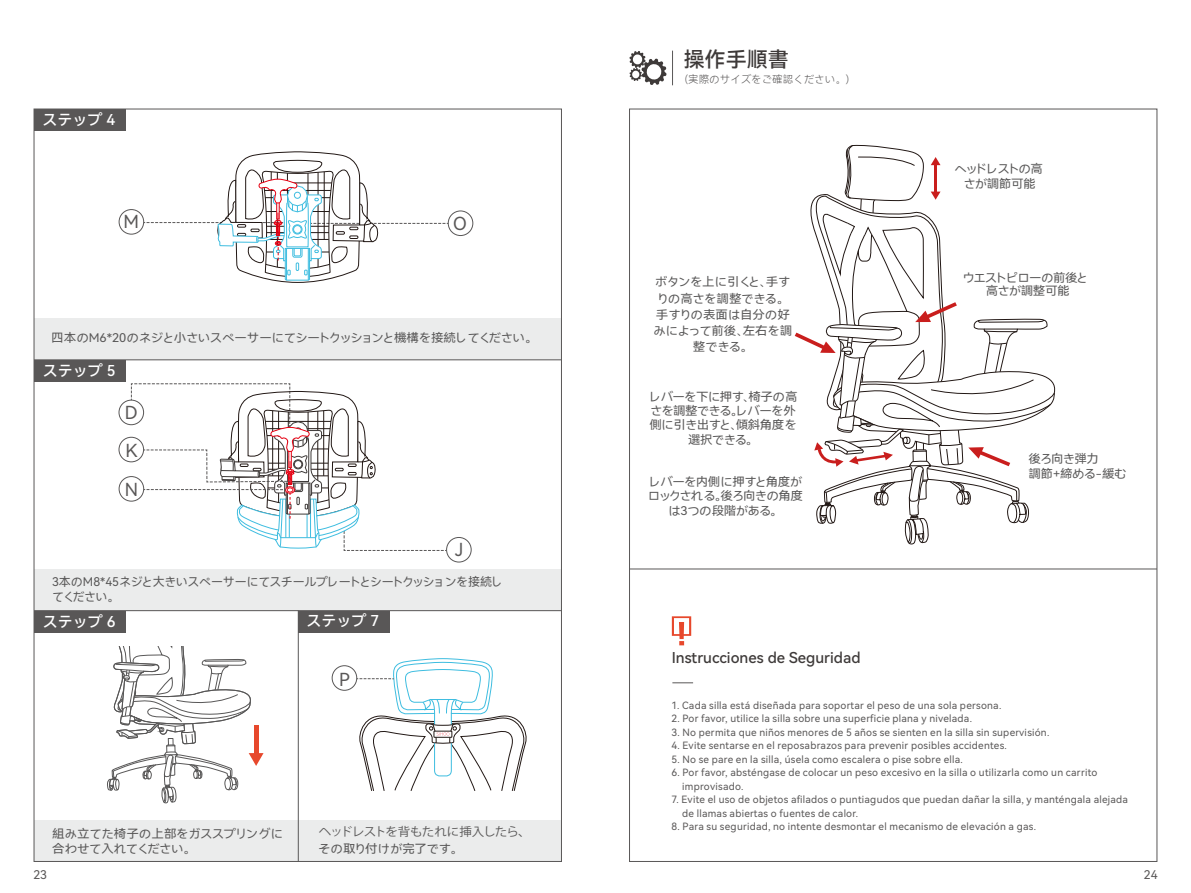
<style>
.page{position:relative;width:1191px;height:893px;background:#fff}
.page>*{position:absolute;margin:0;border:0;box-sizing:border-box;transform-origin:0 0}
.t1{font:21px "Harmony OS Sans SC Medium";color:#3e3a39}
.t2{font:18px/37.2px "Harmony OS Sans SC";color:#595757}
.t3{font:15px "Harmony OS Sans SC Medium";color:#3e3a39}
.t4{font:15px "Harmony OS Sans SC Medium";color:#fff}
.t5{font:12px/14.4px "Harmony OS Sans SC";letter-spacing:-.04em;color:#585757;text-align:center;scale:1.04 1}
.t6{font:12px/14.4px "Harmony OS Sans SC";letter-spacing:-.04em;color:#585757}
.t7{font:12px/13.4px "Harmony OS Sans SC";letter-spacing:-.07em;color:#585757;text-align:center;scale:1.04 1}
.t8{font:12px "Koz Go Pr 6 N";letter-spacing:-.05em;color:#585757;scale:1.04 1}
.t9{font:12px/14.4px "Harmony OS Sans SC";letter-spacing:-.06em;color:#585757;scale:1.04 1}
.t10{font:12px/15.5px "Harmony OS Sans SC";letter-spacing:-.085em;color:#585757;text-align:center;scale:1.04 1}
.t11{font:12px "Harmony OS Sans SC";letter-spacing:-.02em;color:#585757;scale:1.04 1}
.t12{font:12px "Harmony OS Sans SC";color:#595757}
.t13{font:10.5px "Harmony OS Sans SC Light";color:#595757}
.t14{font:10.05px/13.5px "Harmony OS Sans SC";letter-spacing:.025em;color:#595757}
</style>
<div class="page">
<hr style="left:629px;top:569px;width:528px;height:1px;background:#595757">
<hr style="left:672px;top:51px;width:1px;height:34px;background:#595757">
<svg style="left:629px;top:51px;width:37px;height:34px"></svg>
<div style="left:34px;top:569px;width:527px;height:42px;background:#ebecec"></div>
<div style="left:34px;top:318px;width:527px;height:42px;background:#ebecec"></div>
<hr style="left:34px;top:360px;width:527px;height:1px;background:#595757">
<hr style="left:34px;top:610px;width:527px;height:1px;background:#595757">
<div style="left:34px;top:820px;width:527px;height:41px;background:#ebecec"></div>
<div style="left:448px;top:211px;width:25px;height:25px;border:1px solid #595757;border-radius:50%"></div>
<div style="left:119px;top:209px;width:25px;height:25px;border:1px solid #595757;border-radius:50%"></div>
<div style="left:119px;top:476px;width:25px;height:25px;border:1px solid #595757;border-radius:50%"></div>
<div style="left:119px;top:400px;width:25px;height:25px;border:1px solid #595757;border-radius:50%"></div>
<div style="left:119px;top:437px;width:25px;height:25px;border:1px solid #595757;border-radius:50%"></div>
<div style="left:446px;top:537px;width:25px;height:25px;border:1px solid #595757;border-radius:50%"></div>
<svg style="left:144px;top:151px;width:304px;height:132px"></svg>
<svg style="left:794px;top:145px;width:262px;height:400px"></svg>
<svg style="left:131px;top:383px;width:315px;height:168px"></svg>
<svg style="left:672px;top:616px;width:19px;height:29px"></svg>
<svg style="left:672px;top:682px;width:21px;height:1px"></svg>
<hr style="left:254px;top:725px;width:4px;height:29px;background:#e7482c">
<svg style="left:249px;top:753px;width:14px;height:13px"></svg>
<svg style="left:107px;top:752px;width:132px;height:52px"></svg>
<div style="left:166px;top:746px;width:9px;height:6px;border:1px solid #585757"></div>
<svg style="left:113px;top:646px;width:138px;height:100px"></svg>
<hr style="left:298px;top:610px;width:1px;height:252px;background:#595757">
<div style="left:332px;top:665px;width:25px;height:26px;border:1px solid #595757;border-radius:50%"></div>
<svg style="left:357px;top:658px;width:170px;height:133px"></svg>
<div style="left:34px;top:109px;width:91px;height:22px;background:#595757"></div>
<div style="left:34px;top:360px;width:91px;height:21px;background:#595757"></div>
<div style="left:34px;top:611px;width:91px;height:21px;background:#595757"></div>
<div style="left:298px;top:611px;width:91px;height:21px;background:#595757"></div>
<h3 class="t4" style="left:42px;top:109px;width:74px">ステップ 4</h3>
<h2 class="t2" style="left:123px;top:203px;width:17px">M</h2>
<h2 class="t2" style="left:453px;top:205px;width:15px">O</h2>
<p class="t5" style="left:51px;top:331px;width:469px">四本のM6*20のネジと小さいスペーサーにてシートクッションと機構を接続してください。</p>
<h3 class="t4" style="left:43px;top:360px;width:74px">ステップ 5</h3>
<h2 class="t2" style="left:125px;top:394px;width:14px">D<br>K</h2>
<h2 class="t2" style="left:125px;top:471px;width:15px">N</h2>
<h2 class="t2" style="left:455px;top:531px;width:10px">J</h2>
<p class="t6" style="left:52px;top:574px;width:452px">3本のM8*45ネジと大きいスペーサーにてスチールプレートとシートクッションを接続してください。</p>
<h3 class="t4" style="left:43px;top:611px;width:74px">ステップ 6</h3>
<h3 class="t4" style="left:306px;top:610px;width:74px">ステップ 7</h3>
<h2 class="t2" style="left:339px;top:660px;width:12px">P</h2>
<h1 class="t1" style="left:683px;top:45px;width:107px">操作手順書</h1>
<p class="t13" style="left:685px;top:72px;width:166px">(実際のサイズをご確認ください。)</p>
<p class="t5" style="left:653px;top:273px;width:135px;line-height:16.2px">ボタンを上に引くと、手すりの高さを調整できる。手すりの表面は自分の好みによって前後、左右を調整できる。</p>
<p class="t5" style="left:648px;top:389px;width:145px">レバーを下に押す、椅子の高さを調整できる。レバーを外側に引き出すと、傾斜角度を選択できる。</p>
<p class="t5" style="left:648px;top:474px;width:150px">レバーを内側に押すと角度がロックされる。後ろ向きの角度は3つの段階がある。</p>
<p class="t10" style="left:954px;top:160px;width:87px">ヘッドレストの高さが調節可能</p>
<p class="t7" style="left:962px;top:271px;width:123px">ウエストピローの前後と高さが調整可能</p>
<p class="t9" style="left:1028px;top:451px;width:96px">後ろ向き弾力<br>調節+締める-緩む</p>
<h3 class="t3" style="left:672px;top:647px;width:190px">Instrucciones de Seguridad</h3>
<p class="t14" style="left:671px;top:698px;width:331px">1. Cada silla está diseñada para soportar el peso de una sola persona.</p>
<p class="t14" style="left:671px;top:711px;width:302px">2. Por favor, utilice la silla sobre una superficie plana y nivelada.</p>
<p class="t14" style="left:671px;top:725px;width:379px">3. No permita que niños menores de 5 años se sienten en la silla sin supervisión.</p>
<p class="t14" style="left:671px;top:738px;width:337px">4. Evite sentarse en el reposabrazos para prevenir posibles accidentes.</p>
<p class="t14" style="left:671px;top:752px;width:293px">5. No se pare en la silla, úsela como escalera o pise sobre ella.</p>
<p class="t14" style="left:682px;top:765px;width:417px;text-indent:-11px">6. Por favor, absténgase de colocar un peso excesivo en la silla o utilizarla como un carrito improvisado.</p>
<p class="t14" style="left:682px;top:792px;width:447px;text-indent:-11px">7. Evite el uso de objetos afilados o puntiagudos que puedan dañar la silla, y manténgala alejada de llamas abiertas o fuentes de calor.</p>
<p class="t5" style="left:52px;top:825px;width:224px;line-height:15px;text-align:left">組み立てた椅子の上部をガススプリングに合わせて入れてください。</p>
<p class="t8" style="left:319px;top:825px;width:205px">ヘッドレストを背もたれに挿入したら、</p>
<p class="t14" style="left:671px;top:819px;width:366px">8. Para su seguridad, no intente desmontar el mecanismo de elevación a gas.</p>
<p class="t11" style="left:318px;top:840px;width:140px">その取り付けが完了です。</p>
<p class="t12" style="left:33px;top:866px;width:15px">23</p>
<p class="t12" style="left:1143px;top:866px;width:15px">24</p>
</div>
